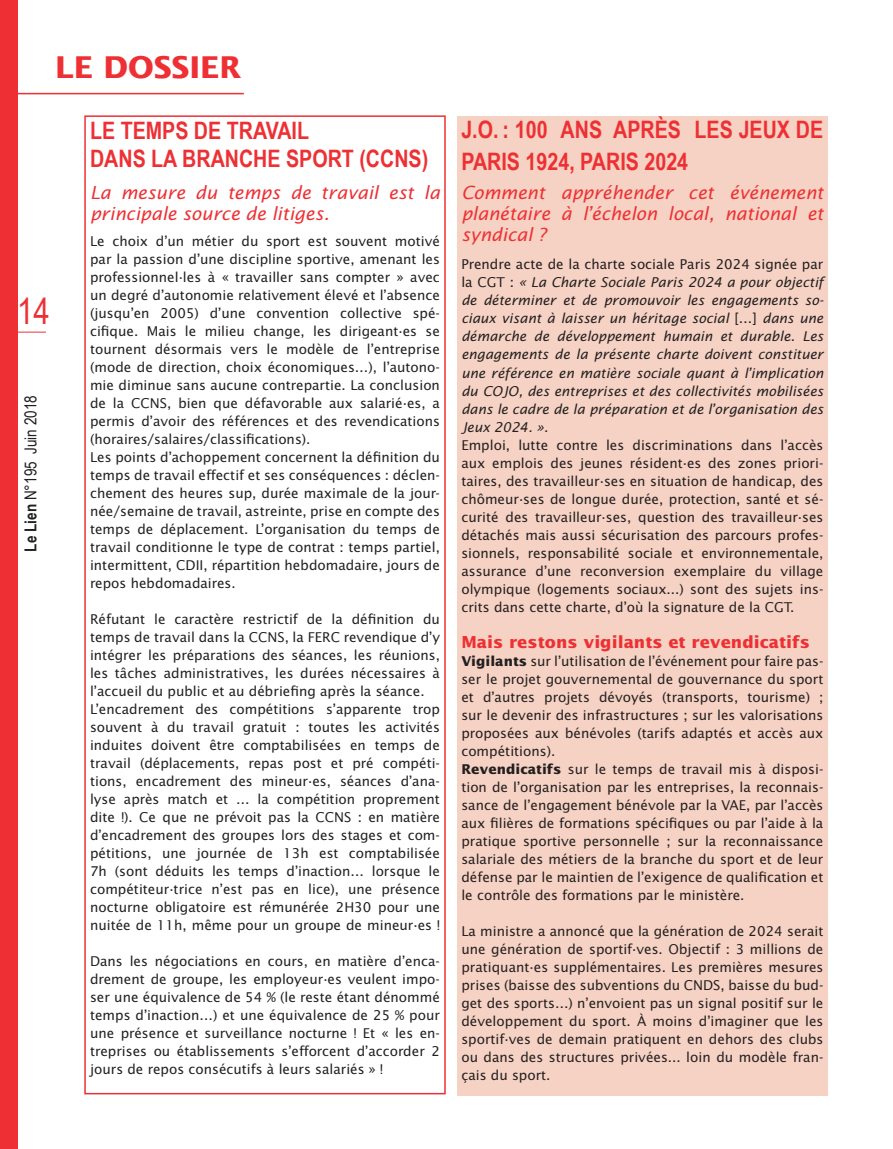
<style>
.page{position:relative;width:893px;height:1149px;background:#fff}
.page>*{position:absolute;margin:0;border:0;box-sizing:border-box;transform-origin:0 0}
.t1{font:36px "Arial Narrow";color:#ee3034}
.t2{font:700 30px "Lucida Sans Std";color:#ee3034}
.t3{font:700 24px/32.4px "Arial Narrow";color:#ee3034}
.t4{font:italic 18px/21px "Lucida Sans Std";color:#ee3034}
.t5{font:700 16.5px "Lucida Sans Std";color:#ee3034}
.t6{font:16.5px "Arial Narrow";color:#231f20}
.t7{font:13.5px/18px "Lucida Sans Std";color:#231f20;text-align:justify}
.t8{font:italic 13.5px/18px "Lucida Sans Std";color:#231f20;text-align:justify}
.s1{font-weight:700}
.s2{font-style:normal}
</style>
<div class="page">
<hr style="left:0;top:93px;width:244px;height:1px;background:#ee3034">
<svg style="left:17px;top:332px;width:29px;height:1px"></svg>
<div style="left:0;top:0;width:17px;height:1148px;background:#ee3034"></div>
<div style="left:84px;top:115px;width:362px;height:979px;border:2px solid #ee3034"></div>
<div style="left:457px;top:116px;width:371px;height:979px;background:#f5d2c3"></div>
<p class="t2" style="left:55px;top:51px;width:188px">LE DOSSIER</p>
<p class="t1" style="left:17px;top:285px;width:34px">14</p>
<p class="t6" style="left:19px;top:551px;width:158px;rotate:-90deg"><span class="s1">Le Lien</span> N°195 Juin 2018</p>
<p class="t3" style="left:90px;top:113px;width:221px">LE TEMPS DE TRAVAIL</p>
<p class="t3" style="left:90px;top:142px;width:340px">DANS LA BRANCHE SPORT (CCNS)</p>
<p class="t4" style="left:90px;top:182px;width:351px">La mesure du temps de travail est la principale source de litiges.</p>
<p class="t7" style="left:90px;top:232px;width:351px">Le choix d’un métier du sport est souvent motivé par la passion d’une discipline sportive, amenant les professionnel·les à « travailler sans compter » avec un degré d’autonomie relativement élevé et l’absence (jusqu’en 2005) d’une convention collective spé&shy;cifique. Mais le milieu change, les dirigeant·es se tournent désormais vers le modèle de l’entreprise (mode de direction, choix économiques…), l’autono&shy;mie diminue sans aucune contrepartie. La conclusion de la CCNS, bien que défavorable aux salarié·es, a permis d’avoir des références et des revendications (horaires/salaires/classifications).</p>
<p class="t7" style="left:90px;top:448px;width:351px">Les points d’achoppement concernent la définition du temps de travail effectif et ses conséquences : déclen&shy;chement des heures sup, durée maximale de la jour&shy;née/semaine de travail, astreinte, prise en compte des temps de déplacement. L’organisation du temps de travail conditionne le type de contrat : temps partiel, intermittent, CDII, répartition hebdomadaire, jours de repos hebdomadaires.</p>
<p class="t7" style="left:90px;top:610px;width:351px">Réfutant le caractère restrictif de la définition du temps de travail dans la CCNS, la FERC revendique d’y intégrer les préparations des séances, les réunions, les tâches administratives, les durées nécessaires à l’accueil du public et au débriefing après la séance.</p>
<p class="t7" style="left:90px;top:700px;width:351px">L’encadrement des compétitions s’apparente trop souvent à du travail gratuit : toutes les activités induites doivent être comptabilisées en temps de travail (déplacements, repas post et pré compéti&shy;tions, encadrement des mineur·es, séances d’ana&shy;lyse après match et … la compétition proprement dite !). Ce que ne prévoit pas la CCNS : en matière d’encadrement des groupes lors des stages et com&shy;pétitions, une journée de 13h est comptabilisée 7h (sont déduits les temps d’inaction… lorsque le compétiteur·trice n’est pas en lice), une présence nocturne obligatoire est rémunérée 2H30 pour une nuitée de 11h, même pour un groupe de mineur·es !</p>
<p class="t7" style="left:90px;top:952px;width:351px">Dans les négociations en cours, en matière d’enca&shy;drement de groupe, les employeur·es veulent impo&shy;ser une équivalence de 54 % (le reste étant dénommé temps d’inaction…) et une équivalence de 25 % pour une présence et surveillance nocturne ! Et « les en&shy;treprises ou établissements s’efforcent d’accorder 2 jours de repos consécutifs à leurs salariés » !</p>
<p class="t3" style="left:461px;top:112px;width:363px">J.O. : 100 ANS APRÈS LES JEUX DE<br>PARIS 1924, PARIS 2024</p>
<p class="t4" style="left:461px;top:182px;width:364px;text-align:justify">Comment appréhender cet événement planétaire à l’échelon local, national et syndical ?</p>
<p class="t8" style="left:461px;top:256px;width:364px"><span class="s2">Prendre acte de la charte sociale Paris 2024 signée par la CGT :</span> « La Charte Sociale Paris 2024 a pour objectif de déterminer et de promouvoir les engagements so&shy;ciaux visant à laisser un héritage social <span class="s2">[…]</span> dans une démarche de développement humain et durable. Les engagements de la présente charte doivent constituer une référence en matière sociale quant à l’implication du COJO, des entreprises et des collectivités mobilisées dans le cadre de la préparation et de l’organisation des Jeux 2024. ».</p>
<p class="t7" style="left:461px;top:436px;width:364px">Emploi, lutte contre les discriminations dans l’accès aux emplois des jeunes résident·es des zones priori&shy;taires, des travailleur·ses en situation de handicap, des chômeur·ses de longue durée, protection, santé et sé&shy;curité des travailleur·ses, question des travailleur·ses détachés mais aussi sécurisation des parcours profes&shy;sionnels, responsabilité sociale et environnementale, assurance d’une reconversion exemplaire du village olympique (logements sociaux...) sont des sujets ins&shy;crits dans cette charte, d’où la signature de la CGT.</p>
<p class="t5" style="left:461px;top:632px;width:350px">Mais restons vigilants et revendicatifs</p>
<p class="t7" style="left:461px;top:652px;width:364px"><span class="s1">Vigilants</span> sur l’utilisation de l’événement pour faire pas&shy;ser le projet gouvernemental de gouvernance du sport et d’autres projets dévoyés (transports, tourisme) ; sur le devenir des infrastructures ; sur les valorisations proposées aux bénévoles (tarifs adaptés et accès aux compétitions).</p>
<p class="t7" style="left:461px;top:760px;width:364px"><span class="s1">Revendicatifs</span> sur le temps de travail mis à disposi&shy;tion de l’organisation par les entreprises, la reconnais&shy;sance de l’engagement bénévole par la VAE, par l’accès aux filières de formations spécifiques ou par l’aide à la pratique sportive personnelle ; sur la reconnaissance salariale des métiers de la branche du sport et de leur défense par le maintien de l’exigence de qualification et le contrôle des formations par le ministère.</p>
<p class="t7" style="left:461px;top:922px;width:364px">La ministre a annoncé que la génération de 2024 serait une génération de sportif·ves. Objectif : 3 millions de pratiquant·es supplémentaires. Les premières mesures prises (baisse des subventions du CNDS, baisse du bud&shy;get des sports…) n’envoient pas un signal positif sur le développement du sport. À moins d’imaginer que les sportif·ves de demain pratiquent en dehors des clubs ou dans des structures privées... loin du modèle fran&shy;çais du sport.</p>
</div>
